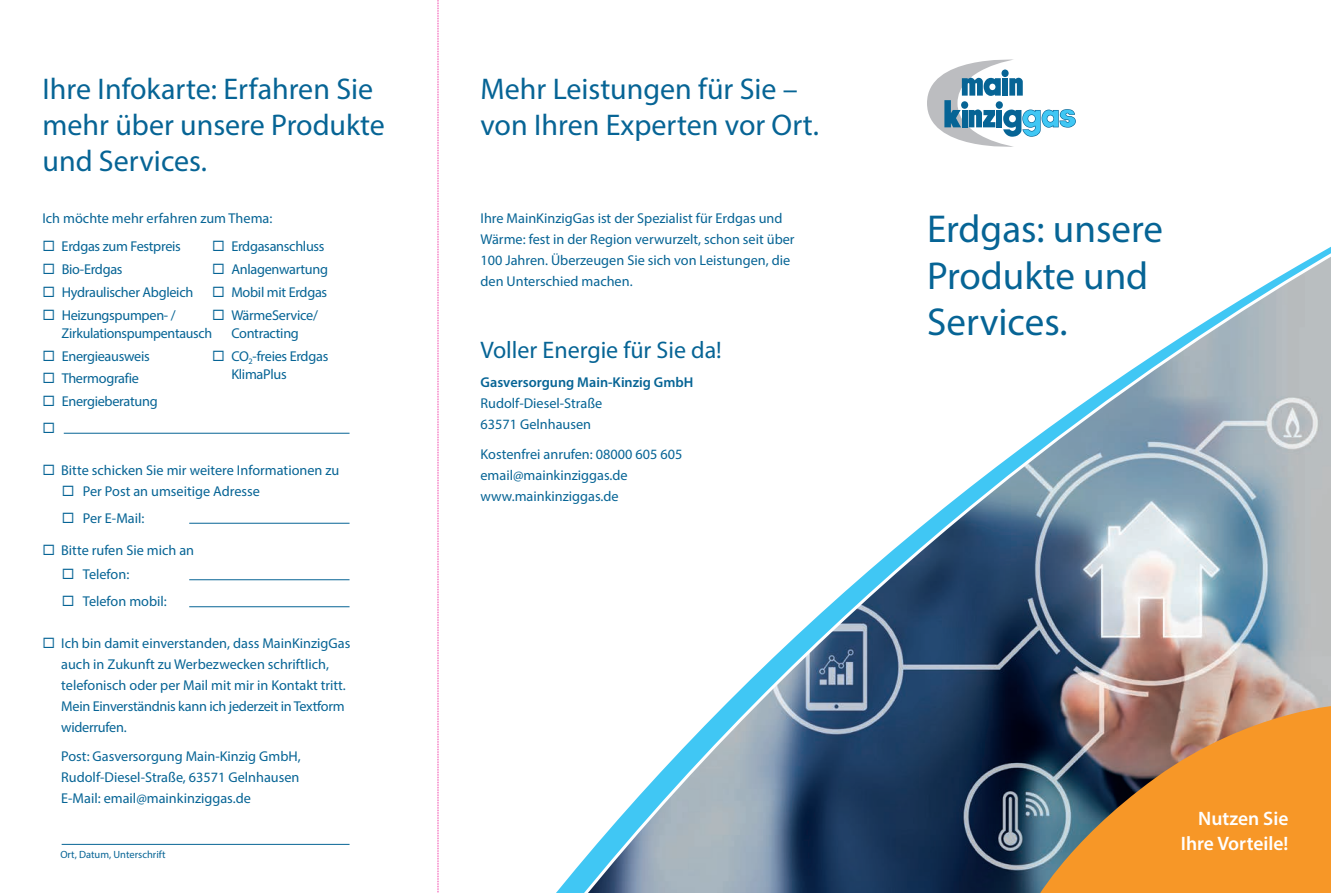
<style>
.page{position:relative;width:1331px;height:893px;background:#fff}
.page>*{position:absolute;margin:0;border:0;box-sizing:border-box;transform-origin:0 0}
.t1{font:39px/46.8px "Myriad Pro";color:#066495}
.t2{font:30px/36px "Myriad Pro";color:#066495}
.t3{font:24px "Myriad Pro";color:#066495}
.t4{font:600 19.5px/25.5px "Myriad Pro";color:#fff;text-align:right}
.t5{font:14.25px/21px "Myriad Pro";color:#066495}
.t6{font:14.25px/18px "Myriad Pro";letter-spacing:-.02em;color:#066495}
.t7{font:600 14.25px "Myriad Pro";color:#066495}
.t8{font:10.5px "Myriad Pro";color:#066495}
</style>
<div class="page">
<svg style="left:556px;top:246px;width:775px;height:647px"></svg>
<svg style="left:927px;top:60px;width:149px;height:87px"></svg>
<svg style="left:1032px;top:704px;width:299px;height:189px;background:#c38541"></svg>
<hr style="left:64px;top:433px;width:286px;height:1px;background:#066495">
<hr style="left:189px;top:523px;width:161px;height:1px;background:#066495">
<hr style="left:189px;top:579px;width:161px;height:1px;background:#066495">
<hr style="left:189px;top:606px;width:161px;height:1px;background:#066495">
<hr style="left:62px;top:844px;width:288px;height:1px;background:#066495">
<svg style="left:438px;top:0;width:1px;height:893px"></svg>
<h2 class="t2" style="left:43px;top:71px;width:344px">Ihre Infokarte: Erfahren Sie mehr über unsere Produkte und Services.</h2>
<p class="t5" style="left:43px;top:208px;width:231px">Ich möchte mehr erfahren zum Thema:</p>
<p class="t6" style="left:43px;top:237px;width:140px">◻ Erdgas zum Festpreis</p>
<p class="t6" style="left:212px;top:237px;width:114px">◻ Erdgasanschluss</p>
<p class="t6" style="left:43px;top:260px;width:82px">◻ Bio-Erdgas</p>
<p class="t6" style="left:212px;top:260px;width:117px">◻ Anlagenwartung</p>
<p class="t6" style="left:43px;top:282px;width:152px">◻ Hydraulischer Abgleich</p>
<p class="t6" style="left:212px;top:282px;width:117px">◻ Mobil mit Erdgas</p>
<p class="t6" style="left:62px;top:305px;width:152px;text-indent:-19px">◻ Heizungspumpen- /<br>Zirkulationspumpentausch</p>
<p class="t6" style="left:212px;top:305px;width:107px;text-align:center">◻ WärmeService/<br>Contracting</p>
<p class="t6" style="left:43px;top:346px;width:109px">◻ Energieausweis</p>
<p class="t6" style="left:43px;top:369px;width:98px">◻ Thermografie</p>
<p class="t6" style="left:231px;top:346px;width:98px;text-indent:-19px">◻ CO<sub>2</sub>-freies Erdgas<br>KlimaPlus</p>
<p class="t6" style="left:43px;top:392px;width:117px">◻ Energieberatung</p>
<p class="t5" style="left:43px;top:459px;width:298px">◻ Bitte schicken Sie mir weitere Informationen zu</p>
<p class="t5" style="left:62px;top:480px;width:200px">◻ Per Post an umseitige Adresse</p>
<p class="t5" style="left:62px;top:507px;width:84px">◻ Per E-Mail:</p>
<p class="t5" style="left:43px;top:540px;width:153px">◻ Bitte rufen Sie mich an</p>
<p class="t5" style="left:62px;top:564px;width:69px">◻ Telefon:</p>
<p class="t5" style="left:62px;top:591px;width:107px">◻ Telefon mobil:</p>
<p class="t5" style="left:61px;top:633px;width:291px;text-indent:-19px">◻ Ich bin damit einverstanden, dass MainKinzigGas auch in Zukunft zu Werbezwecken schriftlich, telefonisch oder per Mail mit mir in Kontakt tritt.<br>Mein Einverständnis kann ich jederzeit in Textform widerrufen.</p>
<p class="t5" style="left:61px;top:745px;width:241px;text-align:justify">Post: Gasversorgung Main-Kinzig GmbH, Rudolf-Diesel-Straße, 63571 Gelnhausen E-Mail: email@mainkinziggas.de</p>
<p class="t8" style="left:60px;top:848px;width:107px">Ort, Datum, Unterschrift</p>
<h2 class="t2" style="left:480px;top:71px;width:340px">Mehr Leistungen für Sie – von Ihren Experten vor Ort.</h2>
<p class="t5" style="left:480px;top:208px;width:316px">Ihre MainKinzigGas ist der Spezialist für Erdgas und Wärme: fest in der Region verwurzelt, schon seit über 100 Jahren. Überzeugen Sie sich von Leistungen, die den Unterschied machen.</p>
<h3 class="t3" style="left:480px;top:335px;width:243px">Voller Energie für Sie da!</h3>
<p class="t7" style="left:480px;top:373px;width:214px">Gasversorgung Main-Kinzig GmbH</p>
<p class="t5" style="left:480px;top:393px;width:123px">Rudolf-Diesel-Straße<br>63571 Gelnhausen</p>
<p class="t5" style="left:480px;top:443px;width:203px">Kostenfrei anrufen: 08000 605 605 email@mainkinziggas.de www.mainkinziggas.de</p>
<h1 class="t1" style="left:927px;top:205px;width:237px">Erdgas: unsere<br>Produkte und<br>Services.</h1>
<h3 class="t4" style="left:1181px;top:805px;width:109px">Nutzen Sie<br>Ihre Vorteile!</h3>
</div>
